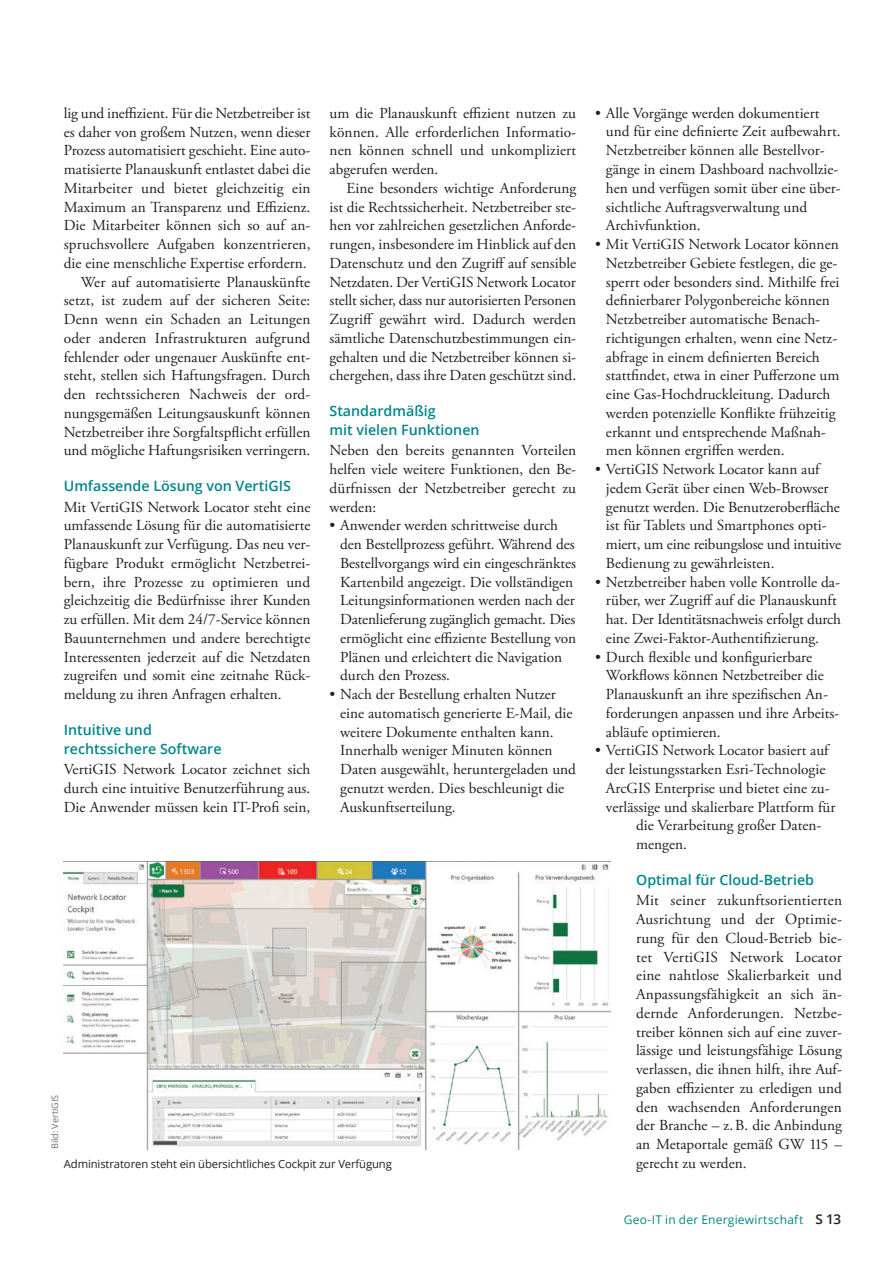
<style>
.page{position:relative;width:893px;height:1263px;background:#fff}
.page>*{position:absolute;margin:0;border:0;box-sizing:border-box;transform-origin:0 0}
.t1{font:15.3px/18.8px "Adobe Garamond Pro";color:#231f20}
.t2{font:600 14.25px/18.8px "Open Sans";color:#008689}
.t3{font:12px "Open Sans";letter-spacing:.02em;color:#008689}
.t4{font:11.25px "Open Sans";letter-spacing:-.01em;color:#231f20}
.t5{font:9px "Open Sans";color:#6c6d70}
.s1{font-weight:600;font-size:13.5px;color:#231f20}
</style>
<div class="page">
<img style="left:64px;top:862px;width:547px;height:287px">
<p class="t1" style="left:64px;top:104px;width:248px;text-align:right">lig und ineffizient. Für die Netzbetreiber ist es daher von großem Nutzen, wenn dieser Prozess automatisiert geschieht. Eine auto&shy;matisierte Planauskunft entlastet dabei die Mitarbeiter und bietet gleichzeitig ein Maximum an Transparenz und Effizienz.<br>Die Mitarbeiter können sich so auf an&shy;spruchsvollere Aufgaben konzentrieren, die eine menschliche Expertise erfordern.<br>Wer auf automatisierte Planauskünfte setzt, ist zudem auf der sicheren Seite:<br>Denn wenn ein Schaden an Leitungen oder anderen Infrastrukturen aufgrund fehlender oder ungenauer Auskünfte ent&shy;steht, stellen sich Haftungsfragen. Durch den rechtssicheren Nachweis der ord&shy;nungsgemäßen Leitungsauskunft können Netzbetreiber ihre Sorgfaltspflicht erfüllen und mögliche Haftungsrisiken verringern.</p>
<p class="t2" style="left:64px;top:476px;width:229px">Umfassende Lösung von VertiGIS</p>
<p class="t1" style="left:64px;top:498px;width:248px;text-align:justify">Mit VertiGIS Network Locator steht eine umfassende Lösung für die automatisierte Planauskunft zur Verfügung. Das neu ver&shy;fügbare Produkt ermöglicht Netzbetrei&shy;bern, ihre Prozesse zu optimieren und gleichzeitig die Bedürfnisse ihrer Kunden zu erfüllen. Mit dem 24/7-Service können Bauunternehmen und andere berechtigte Interessenten jederzeit auf die Netzdaten zugreifen und somit eine zeitnahe Rück&shy;meldung zu ihren Anfragen erhalten.</p>
<p class="t2" style="left:64px;top:720px;width:159px">Intuitive und rechtssichere Software</p>
<p class="t1" style="left:64px;top:760px;width:248px;text-align:justify">VertiGIS Network Locator zeichnet sich durch eine intuitive Benutzerführung aus.<br>Die Anwender müssen kein IT-Profi sein,</p>
<p class="t1" style="left:330px;top:104px;width:248px;text-align:justify">um die Planauskunft effizient nutzen zu können. Alle erforderlichen Informatio&shy;nen können schnell und unkompliziert abgerufen werden.</p>
<p class="t1" style="left:330px;top:179px;width:248px;text-align:justify;text-indent:17px">Eine besonders wichtige Anforderung ist die Rechtssicherheit. Netzbetreiber ste&shy;hen vor zahlreichen gesetzlichen Anforde&shy;rungen, insbesondere im Hinblick auf den Datenschutz und den Zugriff auf sensible Netzdaten. Der VertiGIS Network Locator stellt sicher, dass nur autorisierten Personen Zugriff gewährt wird. Dadurch werden sämtliche Datenschutzbestimmungen ein&shy;gehalten und die Netzbetreiber können si&shy;chergehen, dass ihre Daten geschützt sind.</p>
<p class="t2" style="left:330px;top:401px;width:152px">Standardmäßig<br>mit vielen Funktionen</p>
<p class="t1" style="left:330px;top:442px;width:248px;text-align:justify">Neben den bereits genannten Vorteilen helfen viele weitere Funktionen, den Be&shy;dürfnissen der Netzbetreiber gerecht zu werden:</p>
<p class="t1" style="left:340px;top:517px;width:237px;text-indent:-11px">• Anwender werden schrittweise durch den Bestellprozess geführt. Während des Bestellvorgangs wird ein eingeschränktes Kartenbild angezeigt. Die vollständigen Leitungsinformationen werden nach der Datenlieferung zugänglich gemacht. Dies ermöglicht eine effiziente Bestellung von Plänen und erleichtert die Navigation durch den Prozess.</p>
<p class="t1" style="left:340px;top:685px;width:237px;text-indent:-11px">• Nach der Bestellung erhalten Nutzer eine automatisch generierte E-Mail, die weitere Dokumente enthalten kann.<br>Innerhalb weniger Minuten können Daten ausgewählt, heruntergeladen und genutzt werden. Dies beschleunigt die Auskunftserteilung.</p>
<p class="t5" style="left:49px;top:1149px;width:56px;rotate:-90deg">Bild: VertiGIS</p>
<p class="t1" style="left:606px;top:104px;width:236px;text-indent:-11px">• Alle Vorgänge werden dokumentiert und für eine definierte Zeit aufbewahrt.<br>Netzbetreiber können alle Bestellvor&shy;gänge in einem Dashboard nachvollzie&shy;hen und verfügen somit über eine über&shy;sichtliche Auftragsverwaltung und Archivfunktion.</p>
<p class="t1" style="left:606px;top:235px;width:235px;text-indent:-11px">• Mit VertiGIS Network Locator können Netzbetreiber Gebiete festlegen, die ge&shy;sperrt oder besonders sind. Mithilfe frei definierbarer Polygonbereiche können Netzbetreiber automatische Benach&shy;richtigungen erhalten, wenn eine Netz&shy;abfrage in einem definierten Bereich stattfindet, etwa in einer Pufferzone um eine Gas-Hochdruckleitung. Dadurch werden potenzielle Konflikte frühzeitig erkannt und entsprechende Maßnah&shy;men können ergriffen werden.</p>
<p class="t1" style="left:606px;top:460px;width:237px;text-indent:-11px">• VertiGIS Network Locator kann auf jedem Gerät über einen Web-Browser genutzt werden. Die Benutzeroberfläche ist für Tablets und Smartphones opti&shy;miert, um eine reibungslose und intuitive Bedienung zu gewährleisten.</p>
<p class="t1" style="left:606px;top:573px;width:237px;text-indent:-11px">• Netzbetreiber haben volle Kontrolle da&shy;rüber, wer Zugriff auf die Planauskunft hat. Der Identitätsnachweis erfolgt durch eine Zwei-Faktor-Authentifizierung.</p>
<p class="t1" style="left:606px;top:648px;width:235px;text-indent:-11px">• Durch flexible und konfigurierbare Workflows können Netzbetreiber die Planauskunft an ihre spezifischen An&shy;forderungen anpassen und ihre Arbeits&shy;abläufe optimieren.</p>
<p class="t1" style="left:595px;top:742px;width:235px">• VertiGIS Network Locator basiert auf</p>
<p class="t1" style="left:606px;top:760px;width:221px">der leistungsstarken Esri-Technologie</p>
<p class="t1" style="left:606px;top:779px;width:225px">ArcGIS Enterprise und bietet eine zu-</p>
<p class="t1" style="left:606px;top:798px;width:231px">verlässige und skalierbare Plattform für</p>
<p class="t1" style="left:636px;top:817px;width:187px">die Verarbeitung großer Daten-</p>
<p class="t1" style="left:636px;top:835px;width:52px">mengen.</p>
<p class="t2" style="left:636px;top:870px;width:179px">Optimal für Cloud-Betrieb</p>
<p class="t1" style="left:636px;top:892px;width:207px;text-align:justify">Mit seiner zukunftsorientierten Ausrichtung und der Optimie&shy;rung für den Cloud-Betrieb bie&shy;tet VertiGIS Network Locator eine nahtlose Skalierbarkeit und Anpassungsfähigkeit an sich än&shy;dernde Anforderungen. Netzbe&shy;treiber können sich auf eine zuver&shy;lässige und leistungsfähige Lösung verlassen, die ihnen hilft, ihre Auf&shy;gaben effizienter zu erledigen und den wachsenden Anforderungen der Branche – z.B. die Anbindung an Metaportale gemäß GW 115 –</p>
<p class="t4" style="left:64px;top:1156px;width:329px">Administratoren steht ein übersichtliches Cockpit zur Verfügung</p>
<p class="t1" style="left:636px;top:1154px;width:112px">gerecht zu werden.</p>
<p class="t3" style="left:624px;top:1211px;width:219px">Geo-IT in der Energiewirtschaft <span class="s1">S 13</span></p>
</div>
